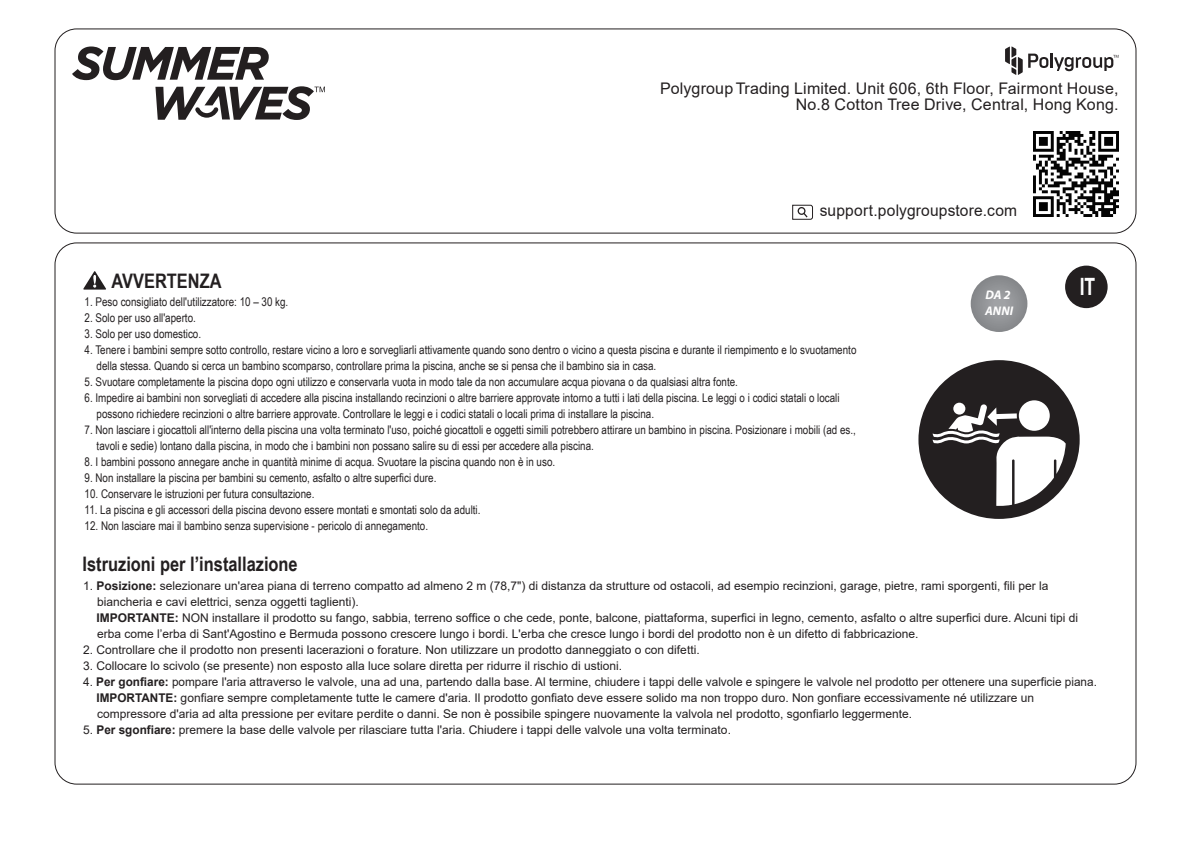
<style>
.page{position:relative;width:1191px;height:842px;background:#fff}
.page>*{position:absolute;margin:0;border:0;box-sizing:border-box;transform-origin:0 0}
.t1{font:700 23.8px "Arial";color:#fff;scale:.73 1}
.t2{font:700 20px "Arial Narrow";color:#231f20}
.t3{font:16px/16px "Arial";letter-spacing:.01em;color:#231f20;text-align:right}
.t4{font:italic 700 12.6px/16px "Myriad Pro";color:#fff}
.t5{font:12px/16px "Arial Narrow";color:#231f20}
.t6{font:12px/16px "Arial";color:#231f20}
.s1{font-weight:700}
</style>
<div class="page">
<div style="left:1065px;top:266px;width:42px;height:42px;background:#231f20;border-radius:50%"></div>
<svg style="left:83px;top:271px;width:23px;height:19px"></svg>
<svg style="left:918px;top:360px;width:161px;height:159px"></svg>
<svg style="left:970px;top:275px;width:57px;height:57px;background:#929497"></svg>
<div style="left:54px;top:28px;width:1082px;height:206px;border:1px solid #231f20;border-radius:22px"></div>
<img style="left:1033px;top:131px;width:85px;height:85px">
<svg style="left:1005px;top:46px;width:17px;height:29px"></svg>
<svg style="left:1028px;top:54px;width:90px;height:17px"></svg>
<svg style="left:72px;top:46px;width:197px;height:34px"></svg>
<svg style="left:155px;top:86px;width:170px;height:34px"></svg>
<svg style="left:792px;top:204px;width:21px;height:16px"></svg>
<h3 class="t3" style="left:660px;top:80px;width:460px">Polygroup Trading Limited. Unit 606, 6th Floor, Fairmont House,<br>No.8 Cotton Tree Drive, Central, Hong Kong.</h3>
<h3 class="t3" style="left:819px;top:203px;width:199px">support.polygroupstore.com</h3>
<h2 class="t2" style="left:112px;top:266px;width:111px">AVVERTENZA</h2>
<p class="t5" style="left:85px;top:293px;width:205px">1. Peso consigliato dell'utilizzatore: 10 – 30 kg.</p>
<p class="t5" style="left:85px;top:309px;width:113px">2. Solo per uso all'aperto.</p>
<p class="t5" style="left:85px;top:325px;width:118px">3. Solo per uso domestico.</p>
<p class="t5" style="left:97px;top:341px;width:761px;text-indent:-12px">4. Tenere i bambini sempre sotto controllo, restare vicino a loro e sorvegliarli attivamente quando sono dentro o vicino a questa piscina e durante il riempimento e lo svuotamento della stessa. Quando si cerca un bambino scomparso, controllare prima la piscina, anche se si pensa che il bambino sia in casa.</p>
<p class="t5" style="left:85px;top:373px;width:655px">5. Svuotare completamente la piscina dopo ogni utilizzo e conservarla vuota in modo tale da non accumulare acqua piovana o da qualsiasi altra fonte.</p>
<p class="t5" style="left:97px;top:389px;width:744px;text-indent:-12px">6. Impedire ai bambini non sorvegliati di accedere alla piscina installando recinzioni o altre barriere approvate intorno a tutti i lati della piscina. Le leggi o i codici statali o locali possono richiedere recinzioni o altre barriere approvate. Controllare le leggi e i codici statali o locali prima di installare la piscina.</p>
<p class="t5" style="left:97px;top:421px;width:761px;text-indent:-12px">7. Non lasciare i giocattoli all'interno della piscina una volta terminato l'uso, poiché giocattoli e oggetti simili potrebbero attirare un bambino in piscina. Posizionare i mobili (ad es., tavoli e sedie) lontano dalla piscina, in modo che i bambini non possano salire su di essi per accedere alla piscina.</p>
<p class="t5" style="left:85px;top:453px;width:472px">8. I bambini possono annegare anche in quantità minime di acqua. Svuotare la piscina quando non è in uso.</p>
<p class="t5" style="left:85px;top:469px;width:353px">9. Non installare la piscina per bambini su cemento, asfalto o altre superfici dure.</p>
<p class="t5" style="left:85px;top:485px;width:231px">10. Conservare le istruzioni per futura consultazione.</p>
<p class="t5" style="left:85px;top:501px;width:397px">11. La piscina e gli accessori della piscina devono essere montati e smontati solo da adulti.</p>
<p class="t5" style="left:85px;top:517px;width:345px">12. Non lasciare mai il bambino senza supervisione - pericolo di annegamento.</p>
<h2 class="t2" style="left:83px;top:549px;width:217px">Istruzioni per l’installazione</h2>
<p class="t6" style="left:96px;top:578px;width:983px;text-indent:-13px">1. <span class="s1">Posizione:</span> selezionare un'area piana di terreno compatto ad almeno 2 m (78,7") di distanza da strutture od ostacoli, ad esempio recinzioni, garage, pietre, rami sporgenti, fili per la biancheria e cavi elettrici, senza oggetti taglienti).<br><span class="s1">IMPORTANTE:</span> NON installare il prodotto su fango, sabbia, terreno soffice o che cede, ponte, balcone, piattaforma, superfici in legno, cemento, asfalto o altre superfici dure. Alcuni tipi di erba come l’erba di Sant'Agostino e Bermuda possono crescere lungo i bordi. L'erba che cresce lungo i bordi del prodotto non è un difetto di fabbricazione.</p>
<p class="t6" style="left:83px;top:642px;width:618px">2. Controllare che il prodotto non presenti lacerazioni o forature. Non utilizzare un prodotto danneggiato o con difetti.</p>
<p class="t6" style="left:83px;top:658px;width:540px">3. Collocare lo scivolo (se presente) non esposto alla luce solare diretta per ridurre il rischio di ustioni.</p>
<p class="t6" style="left:96px;top:674px;width:1002px;text-indent:-13px">4. <span class="s1">Per gonfiare:</span> pompare l'aria attraverso le valvole, una ad una, partendo dalla base. Al termine, chiudere i tappi delle valvole e spingere le valvole nel prodotto per ottenere una superficie piana.<br><span class="s1">IMPORTANTE:</span> gonfiare sempre completamente tutte le camere d'aria. Il prodotto gonfiato deve essere solido ma non troppo duro. Non gonfiare eccessivamente né utilizzare un compressore d'aria ad alta pressione per evitare perdite o danni. Se non è possibile spingere nuovamente la valvola nel prodotto, sgonfiarlo leggermente.</p>
<p class="t6" style="left:83px;top:722px;width:649px">5. <span class="s1">Per sgonfiare:</span> premere la base delle valvole per rilasciare tutta l'aria. Chiudere i tappi delle valvole una volta terminato.</p>
<h1 class="t1" style="left:1079px;top:270px;width:23px">IT</h1>
<p class="t4" style="left:985px;top:286px;width:29px">DA 2<br>ANNI</p>
</div>
